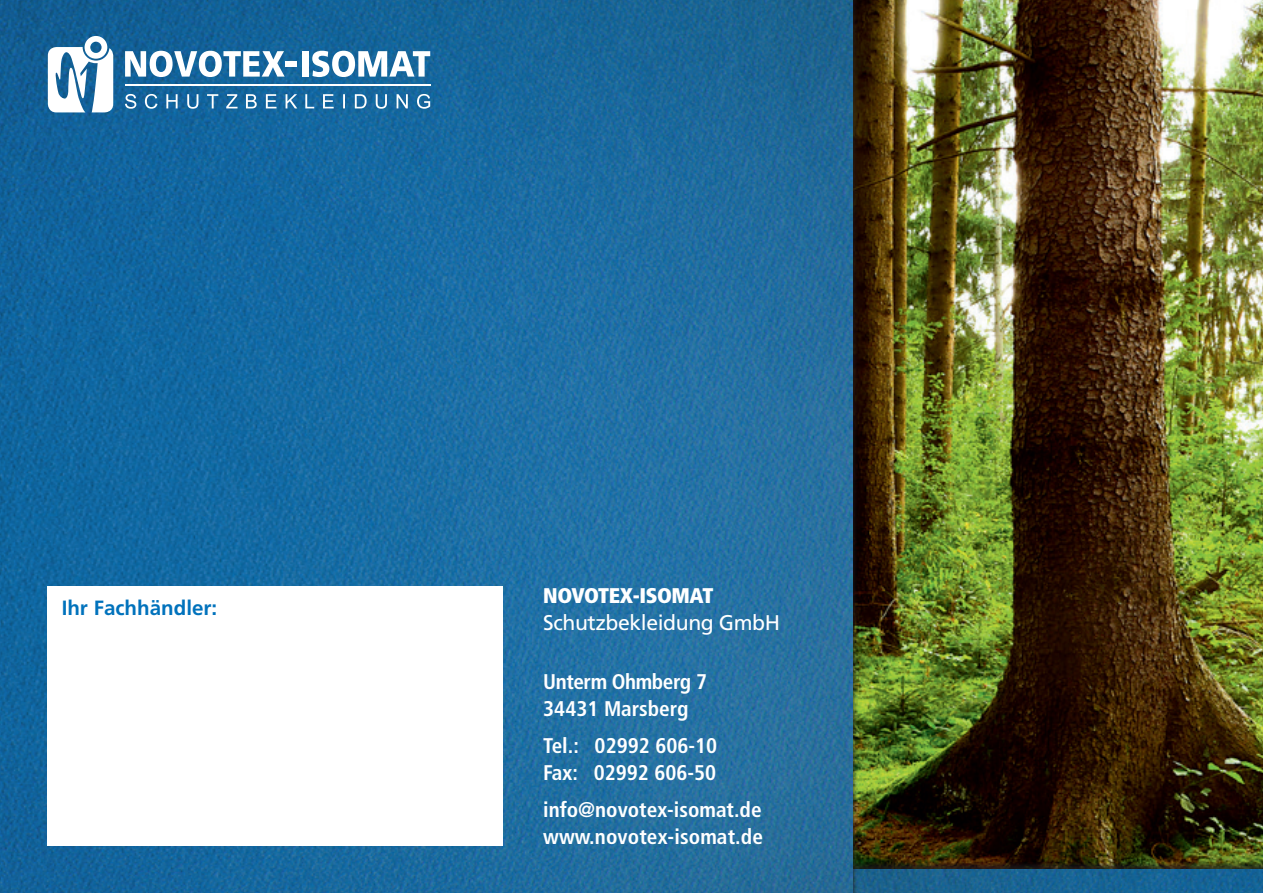
<style>
.page{position:relative;width:1263px;height:893px;background:#fff}
.page>*{position:absolute;margin:0;border:0;box-sizing:border-box;transform-origin:0 0}
.t1{font:700 condensed 21.3px/27px "Frutiger";color:#fff}
.t2{font:21.3px "Frutiger";letter-spacing:-.02em;color:#fff}
.t3{font:900 condensed 21.3px "Frutiger";letter-spacing:-.02em;color:#fff}
.t4{font:700 20.55px "Frutiger";color:#0072bc}
</style>
<div class="page">
<img style="left:857px;top:0;width:406px;height:861px">
<div style="left:847px;top:861px;width:416px;height:32px;background:#231f20;opacity:.75"></div>
<img style="left:857px;top:870px;width:406px;height:23px">
<div style="left:0;top:0;width:857px;height:893px;background:#231f20;opacity:.75"></div>
<svg style="left:48px;top:36px;width:65px;height:76px"></svg>
<svg style="left:125px;top:51px;width:160px;height:26px"></svg>
<div style="left:302px;top:51px;width:6px;height:26px;background:#fff"></div>
<svg style="left:312px;top:51px;width:118px;height:26px"></svg>
<hr style="left:125px;top:85px;width:305px;height:1px;background:#fff">
<svg style="left:125px;top:94px;width:305px;height:15px"></svg>
<div style="left:285px;top:61px;width:11px;height:5px;background:#fff"></div>
<div style="left:48px;top:586px;width:455px;height:259px;background:#fff"></div>
<p class="t4" style="left:62px;top:596px;width:157px">Ihr Fachhändler:</p>
<p class="t3" style="left:543px;top:582px;width:172px">NOVOTEX-ISOMAT</p>
<p class="t2" style="left:543px;top:610px;width:238px">Schutzbekleidung GmbH</p>
<p class="t1" style="left:543px;top:668px;width:165px">Unterm Ohmberg 7<br>34431 Marsberg</p>
<p class="t1" style="left:543px;top:732px;width:176px">Tel.: 02992 606-10<br>Fax: 02992 606-50</p>
<p class="t1" style="left:543px;top:796px;width:221px">info@novotex-isomat.de www.novotex-isomat.de</p>
</div>
